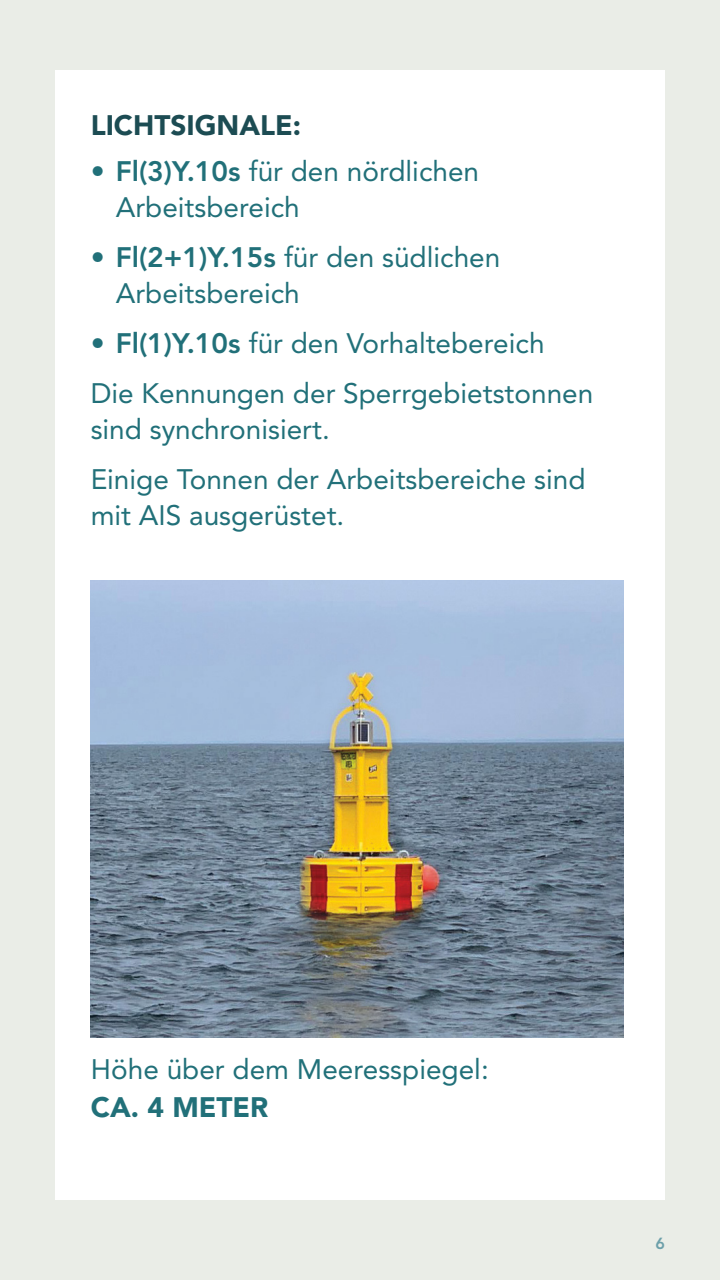
<style>
.page{position:relative;width:720px;height:1280px;background:#eaede7}
.page>*{position:absolute;margin:0;border:0;box-sizing:border-box;transform-origin:0 0}
.Copy{font:28px/36px "Avenir LT Std";color:#217079}
.t1{font:900 28px "Avenir LT Std";color:#1c4c53}
.Copy-2{font:900 28px "Avenir LT Std";color:#217079}
.t2{font:800 16px "Avenir LT Std";color:#6da0aa}
.s1{font-weight:800}
</style>
<div class="page">
<div style="left:55px;top:70px;width:610px;height:1130px;background:#fff"></div>
<img style="left:91px;top:581px;width:533px;height:457px">
<h3 class="t1" style="left:91px;top:108px;width:212px">LICHTSIGNALE:</h3>
<p class="Copy" style="left:116px;top:154px;width:365px;text-indent:-25px">• <span class="s1">Fl(3)Y.10s</span> für den nördlichen<br>Arbeitsbereich</p>
<p class="Copy" style="left:116px;top:240px;width:386px;text-indent:-25px">• <span class="s1">Fl(2+1)Y.15s</span> für den südlichen<br>Arbeitsbereich</p>
<p class="Copy" style="left:91px;top:326px;width:455px">• <span class="s1">Fl(1)Y.10s</span> für den Vorhaltebereich</p>
<p class="Copy" style="left:91px;top:376px;width:504px">Die Kennungen der Sperrgebietstonnen sind synchronisiert.</p>
<p class="Copy" style="left:91px;top:462px;width:496px">Einige Tonnen der Arbeitsbereiche sind mit AIS ausgerüstet.</p>
<p class="Copy" style="left:91px;top:1051px;width:399px">Höhe über dem Meeresspiegel:</p>
<p class="Copy-2" style="left:91px;top:1090px;width:179px">CA. 4 METER</p>
<p class="t2" style="left:656px;top:1234px;width:11px">6</p>
</div>
